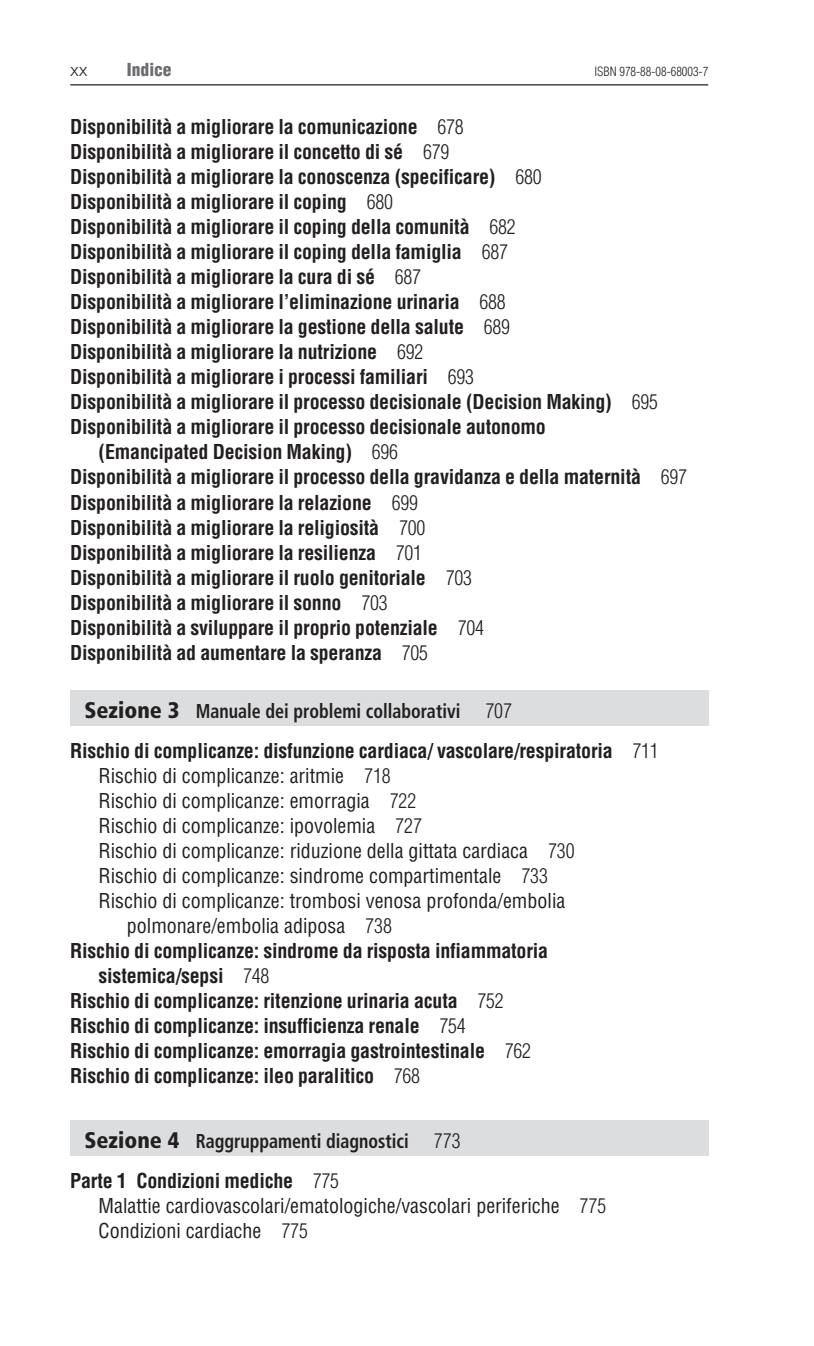
<style>
.page{position:relative;width:814px;height:1346px;background:#fff}
.page>*{position:absolute;margin:0;border:0;box-sizing:border-box;transform-origin:0 0}
.t1{font:700 condensed 20px "Helvetica LT Std";letter-spacing:-.01em;color:#231f20}
.t2{font:condensed 20px/25px "Helvetica LT Std";color:#231f20}
.t3{font:700 condensed 20px "Frutiger LT Std";color:#231f20;scale:.9 1}
.t4{font:900 condensed 17.5px "Helvetica LT Std";color:#6c6d70}
.t5{font:300 17.5px "Helvetica LT Std";color:#231f20}
.t6{font:300 condensed 12.5px "Helvetica LT Std";color:#231f20}
.s1{font-weight:300}
.s2{font-weight:900;font-size:22.5px}
.s3{font-family:"Helvetica LT Std";font-weight:300}
.s4{font-weight:700}
</style>
<div class="page">
<hr style="left:70px;top:84px;width:638px;height:1px;background:#231f20">
<div style="left:70px;top:690px;width:638px;height:35px;background:#dcdddf"></div>
<div style="left:70px;top:1120px;width:638px;height:35px;background:#dcdddf"></div>
<p class="t5" style="left:70px;top:59px;width:19px">xx</p>
<p class="t4" style="left:127px;top:58px;width:46px">Indice</p>
<p class="t6" style="left:594px;top:63px;width:115px">ISBN 978-88-08-68003-7</p>
<p class="t1" style="left:70px;top:114px;width:395px">Disponibilità a migliorare la comunicazione <span class="s1">678</span></p>
<p class="t1" style="left:70px;top:139px;width:380px">Disponibilità a migliorare il concetto di sé <span class="s1">679</span></p>
<p class="t1" style="left:70px;top:164px;width:473px">Disponibilità a migliorare la conoscenza (specificare) <span class="s1">680</span></p>
<p class="t1" style="left:70px;top:189px;width:324px">Disponibilità a migliorare il coping <span class="s1">680</span></p>
<p class="t1" style="left:70px;top:214px;width:447px">Disponibilità a migliorare il coping della comunità <span class="s1">682</span></p>
<p class="t1" style="left:70px;top:239px;width:439px">Disponibilità a migliorare il coping della famiglia <span class="s1">687</span></p>
<p class="t1" style="left:70px;top:264px;width:352px">Disponibilità a migliorare la cura di sé <span class="s1">687</span></p>
<p class="t1" style="left:70px;top:289px;width:437px">Disponibilità a migliorare l’eliminazione urinaria <span class="s1">688</span></p>
<p class="t1" style="left:70px;top:314px;width:441px">Disponibilità a migliorare la gestione della salute <span class="s1">689</span></p>
<p class="t1" style="left:70px;top:339px;width:354px">Disponibilità a migliorare la nutrizione <span class="s1">692</span></p>
<p class="t1" style="left:70px;top:364px;width:405px">Disponibilità a migliorare i processi familiari <span class="s1">693</span></p>
<p class="t1" style="left:70px;top:389px;width:589px">Disponibilità a migliorare il processo decisionale (Decision Making) <span class="s1">695</span></p>
<p class="t1" style="left:70px;top:414px;width:477px">Disponibilità a migliorare il processo decisionale autonomo</p>
<p class="t1" style="left:99px;top:439px;width:301px">(Emancipated Decision Making) <span class="s1">696</span></p>
<p class="t1" style="left:70px;top:464px;width:618px">Disponibilità a migliorare il processo della gravidanza e della maternità <span class="s1">697</span></p>
<p class="t1" style="left:70px;top:489px;width:349px">Disponibilità a migliorare la relazione <span class="s1">699</span></p>
<p class="t1" style="left:70px;top:514px;width:356px">Disponibilità a migliorare la religiosità <span class="s1">700</span></p>
<p class="t1" style="left:70px;top:539px;width:353px">Disponibilità a migliorare la resilienza <span class="s1">701</span></p>
<p class="t1" style="left:70px;top:564px;width:403px">Disponibilità a migliorare il ruolo genitoriale <span class="s1">703</span></p>
<p class="t1" style="left:70px;top:589px;width:319px">Disponibilità a migliorare il sonno <span class="s1">703</span></p>
<p class="t1" style="left:70px;top:614px;width:415px">Disponibilità a sviluppare il proprio potenziale <span class="s1">704</span></p>
<p class="t1" style="left:70px;top:639px;width:359px">Disponibilità ad aumentare la speranza <span class="s1">705</span></p>
<p class="t3" style="left:84px;top:699px;width:476px"><span class="s2">Sezione 3</span> Manuale dei problemi collaborativi <span class="s3">707</span></p>
<p class="t1" style="left:70px;top:738px;width:590px">Rischio di complicanze: disfunzione cardiaca/ vascolare/respiratoria <span class="s1">711</span></p>
<p class="t2" style="left:99px;top:763px;width:294px">Rischio di complicanze: aritmie <span class="s1">718</span></p>
<p class="t2" style="left:99px;top:788px;width:319px">Rischio di complicanze: emorragia <span class="s1">722</span></p>
<p class="t2" style="left:99px;top:813px;width:325px">Rischio di complicanze: ipovolemia <span class="s1">727</span></p>
<p class="t2" style="left:99px;top:838px;width:477px">Rischio di complicanze: riduzione della gittata cardiaca <span class="s1">730</span></p>
<p class="t2" style="left:99px;top:863px;width:451px">Rischio di complicanze: sindrome compartimentale <span class="s1">733</span></p>
<p class="t2" style="left:99px;top:888px;width:468px">Rischio di complicanze: trombosi venosa profonda/embolia</p>
<p class="t2" style="left:127px;top:913px;width:266px">polmonare/embolia adiposa <span class="s1">738</span></p>
<p class="t1" style="left:70px;top:938px;width:479px">Rischio di complicanze: sindrome da risposta infiammatoria</p>
<p class="t1" style="left:99px;top:963px;width:172px">sistemica/sepsi <span class="s1">748</span></p>
<p class="t1" style="left:70px;top:988px;width:435px">Rischio di complicanze: ritenzione urinaria acuta <span class="s1">752</span></p>
<p class="t1" style="left:70px;top:1013px;width:397px">Rischio di complicanze: insufficienza renale <span class="s1">754</span></p>
<p class="t1" style="left:70px;top:1038px;width:462px">Rischio di complicanze: emorragia gastrointestinale <span class="s1">762</span></p>
<p class="t1" style="left:70px;top:1063px;width:351px">Rischio di complicanze: ileo paralitico <span class="s1">768</span></p>
<p class="t3" style="left:84px;top:1128px;width:419px"><span class="s2">Sezione 4</span> Raggruppamenti diagnostici <span class="s3">773</span></p>
<p class="t2" style="left:99px;top:1167px;width:509px;text-indent:-28px"><span class="s4">Parte 1 Condizioni mediche</span> <span class="s1">775<br></span>Malattie cardiovascolari/ematologiche/vascolari periferiche <span class="s1">775<br></span>Condizioni cardiache <span class="s1">775</span></p>
</div>
